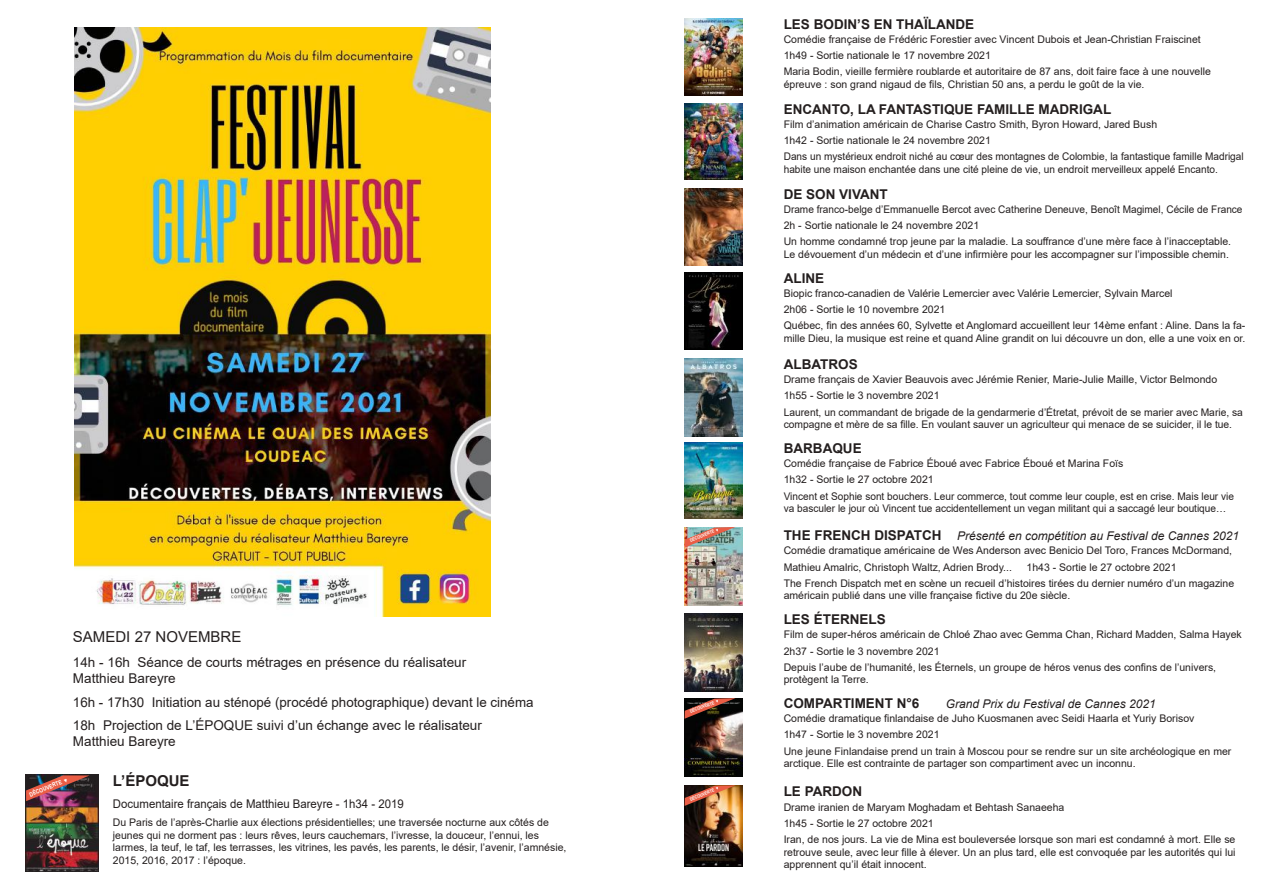
<style>
.page{position:relative;width:1263px;height:893px;background:#fff}
.page>*{position:absolute;margin:0;border:0;box-sizing:border-box;transform-origin:0 0}
.t1{font:15px "Arial";color:#241f1f}
.t2{font:700 15px "Arial";color:#241f1f}
.t3{font:13.5px/16.2px "Arial";color:#241f1f}
.t4{font:700 13.5px "Arial";color:#241f1f}
.t5{font:italic 12px "Arial";color:#241f1f}
.t6{font:12px "Arial";color:#241f1f;scale:.95 1}
.t7{font:10.5px/16.2px "Arial";color:#241f1f}
.t8{font:10.5px/16.2px "Arial";color:#241f1f;scale:.96 1}
.t9{font:700 6px "Arial";color:#fff;scale:.83 1}
.t10{font:700 4.5px "Arial";color:#fff;scale:.83 1}
.s1{font-family:"Times New Roman"}
.s2{font-weight:700;font-style:normal;font-size:13.5px}
</style>
<div class="page">
<img style="left:685px;top:18px;width:57px;height:78px">
<img style="left:685px;top:442px;width:57px;height:77px">
<img style="left:685px;top:103px;width:57px;height:77px">
<img style="left:685px;top:527px;width:57px;height:78px">
<img style="left:685px;top:272px;width:57px;height:78px">
<img style="left:685px;top:188px;width:57px;height:78px">
<img style="left:685px;top:613px;width:57px;height:78px">
<img style="left:685px;top:786px;width:57px;height:81px">
<img style="left:25px;top:775px;width:73px;height:97px">
<img style="left:685px;top:359px;width:57px;height:77px">
<img style="left:685px;top:698px;width:57px;height:78px">
<img style="left:75px;top:28px;width:416px;height:589px">
<svg style="left:26px;top:775px;width:64px;height:26px;background:#7c3e44"></svg>
<svg style="left:684px;top:785px;width:51px;height:21px"></svg>
<svg style="left:684px;top:698px;width:51px;height:21px"></svg>
<svg style="left:684px;top:527px;width:51px;height:21px"></svg>
<p class="t10" style="left:689px;top:538px;width:38px;rotate:-22deg">DÉCOUVERTE <span class="s1">♥</span></p>
<h1 class="t1" style="left:73px;top:626px;width:170px">SAMEDI 27 NOVEMBRE</h1>
<p class="t3" style="left:73px;top:654px;width:395px">14h - 16h Séance de courts métrages en présence du réalisateur<br>Matthieu Bareyre</p>
<p class="t3" style="left:73px;top:690px;width:462px;line-height:23.4px">16h - 17h30 Initiation au sténopé (procédé photographique) devant le cinéma<br>18h Projection de L’ÉPOQUE suivi d’un échange avec le réalisateur</p>
<p class="t3" style="left:73px;top:733px;width:104px">Matthieu Bareyre</p>
<h1 class="t2" style="left:113px;top:770px;width:78px">L’ÉPOQUE</h1>
<p class="t6" style="left:113px;top:795px;width:308px">Documentaire français de Matthieu Bareyre - 1h34 - 2019</p>
<p class="t7" style="left:113px;top:816px;width:455px;line-height:12.6px">Du Paris de l’après-Charlie aux élections présidentielles; une traversée nocturne aux côtés de jeunes qui ne dorment pas : leurs rêves, leurs cauchemars, l’ivresse, la douceur, l’ennui, les larmes, la teuf, le taf, les terrasses, les vitrines, les pavés, les parents, le désir, l’avenir, l’amnésie, 2015, 2016, 2017 : l’époque.</p>
<p class="t10" style="left:689px;top:709px;width:38px;rotate:-22deg">DÉCOUVERTE <span class="s1">♥</span></p>
<p class="t9" style="left:28px;top:791px;width:50px;rotate:-22deg">DÉCOUVERTE <span class="s1">♥</span></p>
<p class="t10" style="left:689px;top:796px;width:38px;rotate:-22deg">DÉCOUVERTE <span class="s1">♥</span></p>
<p class="t4" style="left:784px;top:14px;width:192px">LES BODIN’S EN THAÏLANDE</p>
<p class="t7" style="left:784px;top:31px;width:429px">Comédie française de Frédéric Forestier avec Vincent Dubois et Jean-Christian Fraiscinet<br>1h49 - Sortie nationale le 17 novembre 2021<br>Maria Bodin, vieille fermière roublarde et autoritaire de 87 ans, doit faire face à une nouvelle</p>
<p class="t7" style="left:784px;top:76px;width:362px">épreuve : son grand nigaud de fils, Christian 50 ans, a perdu le goût de la vie.</p>
<p class="t4" style="left:784px;top:99px;width:329px">ENCANTO, LA FANTASTIQUE FAMILLE MADRIGAL</p>
<p class="t7" style="left:784px;top:116px;width:461px">Film d’animation américain de Charise Castro Smith, Byron Howard, Jared Bush<br>1h42 - Sortie nationale le 24 novembre 2021<br>Dans un mystérieux endroit niché au cœur des montagnes de Colombie, la fantastique famille Madrigal</p>
<p class="t8" style="left:784px;top:161px;width:454px">habite une maison enchantée dans une cité pleine de vie, un endroit merveilleux appelé Encanto.</p>
<p class="t4" style="left:784px;top:184px;width:106px">DE SON VIVANT</p>
<p class="t8" style="left:784px;top:201px;width:479px">Drame franco-belge d’Emmanuelle Bercot avec Catherine Deneuve, Benoît Magimel, Cécile de France<br>2h - Sortie nationale le 24 novembre 2021<br>Un homme condamné trop jeune par la maladie. La souffrance d’une mère face à l’inacceptable.</p>
<p class="t7" style="left:784px;top:246px;width:447px">Le dévouement d’un médecin et d’une infirmière pour les accompagner sur l’impossible chemin.</p>
<p class="t4" style="left:784px;top:268px;width:42px">ALINE</p>
<p class="t7" style="left:784px;top:285px;width:463px">Biopic franco-canadien de Valérie Lemercier avec Valérie Lemercier, Sylvain Marcel<br>2h06 - Sortie le 10 novembre 2021<br>Québec, fin des années 60, Sylvette et Anglomard accueillent leur 14ème enfant : Aline. Dans la fa-</p>
<p class="t7" style="left:784px;top:330px;width:463px">mille Dieu, la musique est reine et quand Aline grandit on lui découvre un don, elle a une voix en or.</p>
<p class="t4" style="left:784px;top:354px;width:75px">ALBATROS</p>
<p class="t7" style="left:784px;top:371px;width:461px">Drame français de Xavier Beauvois avec Jérémie Renier, Marie-Julie Maille, Victor Belmondo<br>1h55 - Sortie le 3 novembre 2021<br>Laurent, un commandant de brigade de la gendarmerie d’Étretat, prévoit de se marier avec Marie, sa</p>
<p class="t7" style="left:784px;top:416px;width:450px">compagne et mère de sa fille. En voulant sauver un agriculteur qui menace de se suicider, il le tue.</p>
<p class="t4" style="left:784px;top:438px;width:79px">BARBAQUE</p>
<p class="t7" style="left:784px;top:455px;width:452px">Comédie française de Fabrice Éboué avec Fabrice Éboué et Marina Foïs<br>1h32 - Sortie le 27 octobre 2021<br>Vincent et Sophie sont bouchers. Leur commerce, tout comme leur couple, est en crise. Mais leur vie</p>
<p class="t8" style="left:784px;top:500px;width:462px">va basculer le jour où Vincent tue accidentellement un vegan militant qui a saccagé leur boutique…</p>
<p class="t5" style="left:784px;top:528px;width:457px"><span class="s2">THE FRENCH DISPATCH</span> Présenté en compétition au Festival de Cannes 2021</p>
<p class="t7" style="left:784px;top:542px;width:450px">Comédie dramatique américaine de Wes Anderson avec Benicio Del Toro, Frances McDormand,<br>Mathieu Amalric, Christoph Waltz, Adrien Brody...</p>
<p class="t7" style="left:784px;top:559px;width:452px;text-indent:243px">1h43 - Sortie le 27 octobre 2021<br>The French Dispatch met en scène un recueil d’histoires tirées du dernier numéro d’un magazine</p>
<p class="t7" style="left:784px;top:587px;width:288px">américain publié dans une ville française fictive du 20e siècle.</p>
<p class="t4" style="left:784px;top:610px;width:104px">LES ÉTERNELS</p>
<p class="t7" style="left:784px;top:626px;width:460px">Film de super-héros américain de Chloé Zhao avec Gemma Chan, Richard Madden, Salma Hayek<br>2h37 - Sortie le 3 novembre 2021<br>Depuis l’aube de l’humanité, les Éternels, un groupe de héros venus des confins de l’univers,</p>
<p class="t7" style="left:784px;top:671px;width:87px">protègent la Terre.</p>
<p class="t4" style="left:784px;top:694px;width:137px">COMPARTIMENT N°6</p>
<p class="t5" style="left:946px;top:696px;width:212px">Grand Prix du Festival de Cannes 2021</p>
<p class="t7" style="left:784px;top:710px;width:449px">Comédie dramatique finlandaise de Juho Kuosmanen avec Seidi Haarla et Yuriy Borisov<br>1h47 - Sortie le 3 novembre 2021<br>Une jeune Finlandaise prend un train à Moscou pour se rendre sur un site archéologique en mer</p>
<p class="t7" style="left:784px;top:755px;width:353px">arctique. Elle est contrainte de partager son compartiment avec un inconnu.</p>
<p class="t4" style="left:784px;top:782px;width:80px">LE PARDON</p>
<p class="t7" style="left:784px;top:799px;width:453px">Drame iranien de Maryam Moghadam et Behtash Sanaeeha<br>1h45 - Sortie le 27 octobre 2021<br>Iran, de nos jours. La vie de Mina est bouleversée lorsque son mari est condamné à mort. Elle se</p>
<p class="t7" style="left:784px;top:845px;width:453px;line-height:12.6px">retrouve seule, avec leur fille à élever. Un an plus tard, elle est convoquée par les autorités qui lui apprennent qu’il était innocent.</p>
</div>
